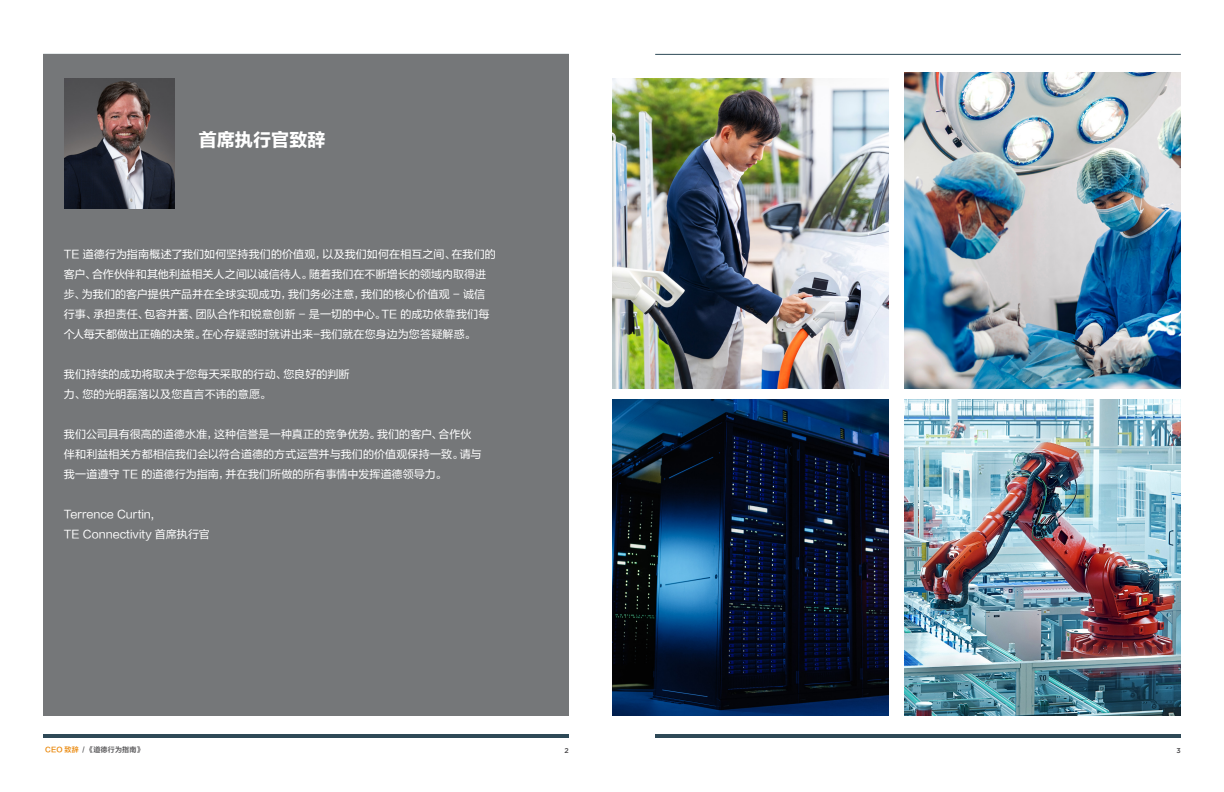
<style>
.page{position:relative;width:1224px;height:792px;background:#fff}
.page>*{position:absolute;margin:0;border:0;box-sizing:border-box;transform-origin:0 0}
.t1{font:18px "FZLTDHJW GB1 0";letter-spacing:.01em;color:#fff}
.t2{font:11px/20px "FZLTHJW GB1 0";letter-spacing:.005em;color:#fff}
.t3{font:7px "FZLTZHJW GB1 0";letter-spacing:.025em;color:#464547}
.t4{font:500 7px "Gotham";color:#464547}
.s1{color:#e98300}
</style>
<div class="page">
<hr style="left:43px;top:734px;width:526px;height:4px;background:#2e4957">
<hr style="left:655px;top:734px;width:526px;height:4px;background:#2e4957">
<hr style="left:655px;top:54px;width:526px;height:1px;background:#2e4957">
<div style="left:43px;top:54px;width:526px;height:662px;background:#757779"></div>
<img style="left:64px;top:78px;width:111px;height:131px">
<img style="left:612px;top:78px;width:276px;height:310px">
<img style="left:905px;top:399px;width:276px;height:317px">
<img style="left:905px;top:72px;width:276px;height:316px">
<img style="left:612px;top:399px;width:276px;height:317px">
<h1 class="t1" style="left:199px;top:130px;width:128px">首席执行官致辞</h1>
<p class="t2" style="left:64px;top:245px;width:433px">TE 道德行为指南概述了我们如何坚持我们的价值观，以及我们如何在相互之间、在我们的客户、合作伙伴和其他利益相关人之间以诚信待人。随着我们在不断增长的领域内取得进步、为我们的客户提供产品并在全球实现成功，我们务必注意，我们的核心价值观 - 诚信行事、承担责任、包容并蓄、团队合作和锐意创新 - 是一切的中心。TE 的成功依靠我们每个人每天都做出正确的决策。在心存疑惑时就讲出来-我们就在您身边为您答疑解惑。</p>
<p class="t2" style="left:64px;top:365px;width:287px">我们持续的成功将取决于您每天采取的行动、您良好的判断力、您的光明磊落以及您直言不讳的意愿。</p>
<p class="t2" style="left:64px;top:425px;width:419px">我们公司具有很高的道德水准，这种信誉是一种真正的竞争优势。我们的客户、合作伙伴和利益相关方都相信我们会以符合道德的方式运营并与我们的价值观保持一致。请与我一道遵守 TE 的道德行为指南，并在我们所做的所有事情中发挥道德领导力。</p>
<p class="t2" style="left:64px;top:504px;width:148px">Terrence Curtin,<br>TE Connectivity 首席执行官</p>
<p class="t3" style="left:45px;top:746px;width:100px"><span class="s1">CEO 致辞</span> / 《道德行为指南》</p>
<p class="t4" style="left:565px;top:746px;width:6px">2</p>
<p class="t4" style="left:1177px;top:746px;width:6px">3</p>
</div>
